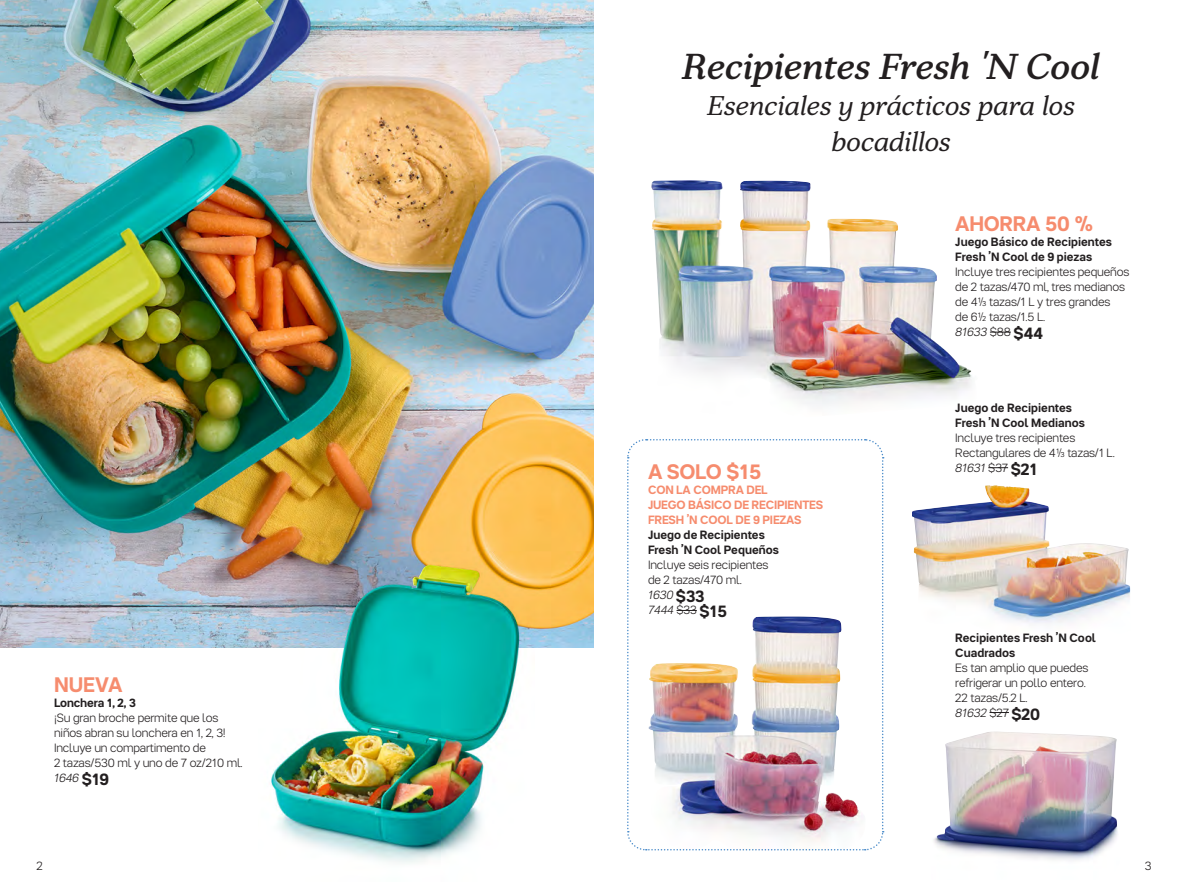
<style>
.page{position:relative;width:1188px;height:891px;background:#fff}
.page>*{position:absolute;margin:0;border:0;box-sizing:border-box;transform-origin:0 0}
.t1{font:36px "Tupper Serif 25 Meditalic";color:#231f20}
.t2{font:italic 27px/36px "Tupper Serif 24";color:#231f20;text-align:center}
.t3{font:700 21px "Tupper PRO";letter-spacing:-.015em;color:#f68c6e}
.t4{font:300 12px/15px "Tupper PRO";letter-spacing:-.015em;color:#231f20}
.t5{font:700 12px/15px "Tupper PRO";color:#231f20}
.t6{font:700 12px/15px "Tupper PRO";letter-spacing:-.015em;color:#f68c6e}
.s1{font-style:italic}
.s2{font-weight:700;font-size:16.5px}
</style>
<div class="page">
<img style="left:0;top:0;width:594px;height:648px">
<img style="left:651px;top:180px;width:321px;height:226px">
<img style="left:912px;top:485px;width:218px;height:138px">
<img style="left:934px;top:732px;width:184px;height:128px">
<img style="left:258px;top:546px;width:277px;height:317px">
<img style="left:272px;top:565px;width:246px;height:281px">
<img style="left:627px;top:439px;width:257px;height:412px">
<svg style="left:988px;top:467px;width:20px;height:1px"></svg>
<svg style="left:990px;top:712px;width:19px;height:1px"></svg>
<svg style="left:990px;top:332px;width:21px;height:1px"></svg>
<h1 class="t1" style="left:682px;top:43px;width:419px">Recipientes Fresh 'N Cool</h1>
<h2 class="t2" style="left:707px;top:87px;width:369px">Esenciales y prácticos para los bocadillos</h2>
<h3 class="t3" style="left:54px;top:672px;width:70px">NUEVA</h3>
<p class="t5" style="left:54px;top:695px;width:83px">Lonchera 1, 2, 3</p>
<p class="t4" style="left:54px;top:710px;width:190px">¡Su gran broche permite que los niños abran su lonchera en 1, 2, 3!<br>Incluye un compartimento de<br>2 tazas/530 ml y uno de 7 oz/210 ml.<br><span class="s1">1646</span> <span class="s2">$19</span></p>
<h3 class="t3" style="left:648px;top:460px;width:115px">A SOLO $15</h3>
<p class="t6" style="left:648px;top:483px;width:177px">CON LA COMPRA DEL<br>JUEGO BÁSICO DE RECIPIENTES<br>FRESH ’N COOL DE 9 PIEZAS</p>
<p class="t5" style="left:648px;top:528px;width:133px">Juego de Recipientes<br>Fresh ’N Cool Pequeños</p>
<p class="t4" style="left:648px;top:558px;width:122px">Incluye seis recipientes de 2 tazas/470 ml.<br><span class="s1">1630</span> <span class="s2">$33<br></span><span class="s1">7444</span> $33 <span class="s2">$15</span></p>
<h3 class="t3" style="left:955px;top:212px;width:140px">AHORRA 50 %</h3>
<p class="t5" style="left:955px;top:234px;width:158px">Juego Básico de Recipientes<br>Fresh ’N Cool de 9 piezas</p>
<p class="t4" style="left:955px;top:264px;width:176px">Incluye tres recipientes pequeños de 2 tazas/470 ml, tres medianos de 4⅓ tazas/1 L y tres grandes<br>de 6½ tazas/1.5 L.<br><span class="s1">81633</span> $88 <span class="s2">$44</span></p>
<p class="t5" style="left:955px;top:400px;width:131px">Juego de Recipientes<br>Fresh ’N Cool Medianos</p>
<p class="t4" style="left:955px;top:430px;width:161px">Incluye tres recipientes<br>Rectangulares de 4⅓ tazas/1 L.<br><span class="s1">81631</span> $37 <span class="s2">$21</span></p>
<p class="t5" style="left:955px;top:630px;width:142px">Recipientes Fresh ’N Cool<br>Cuadrados</p>
<p class="t4" style="left:955px;top:660px;width:135px">Es tan amplio que puedes refrigerar un pollo entero.<br>22 tazas/5.2 L.<br><span class="s1">81632</span> $27 <span class="s2">$20</span></p>
<p class="t4" style="left:37px;top:859px;width:8px">2</p>
<p class="t4" style="left:1145px;top:859px;width:8px">3</p>
</div>
